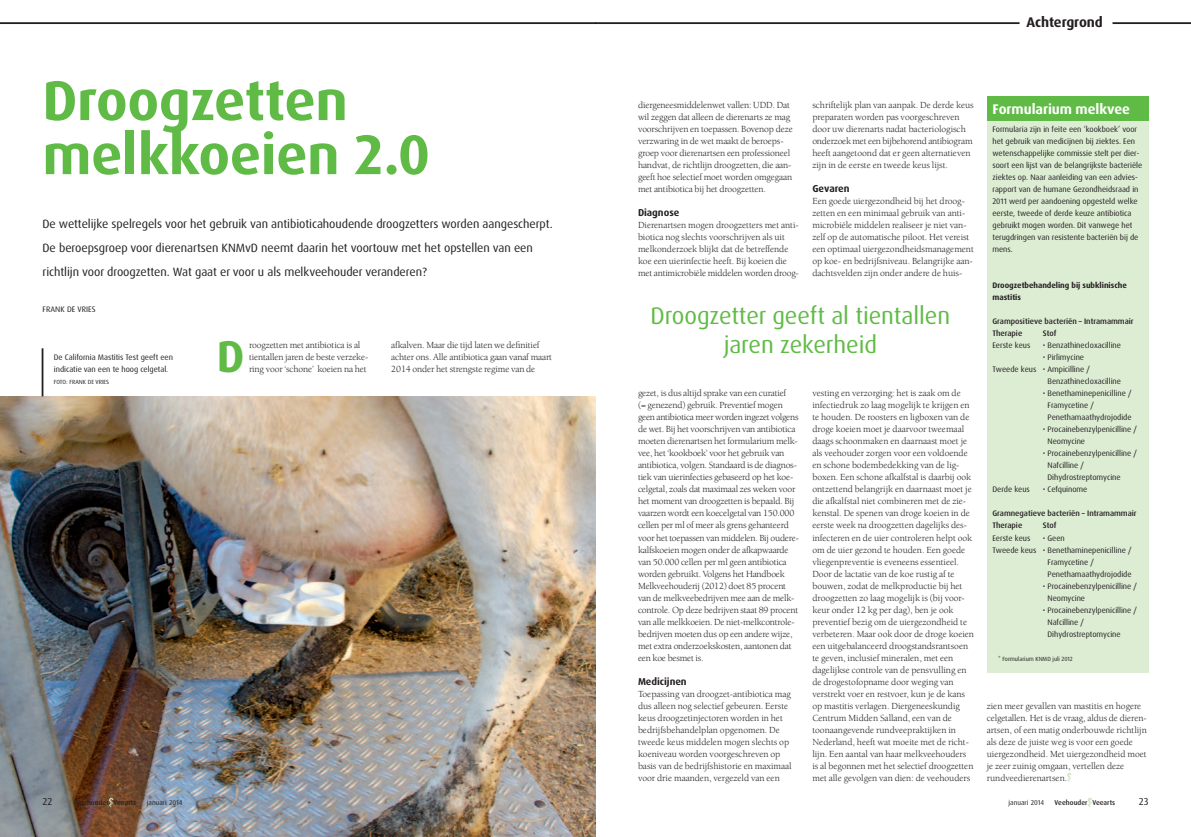
<style>
.page{position:relative;width:1191px;height:837px;background:#fff}
.page>*{position:absolute;margin:0;border:0;box-sizing:border-box;transform-origin:0 0}
.t1{font:700 56px/54px "Dax OT";letter-spacing:-.005em;color:#60bb46}
.t2{font:700 44.5px "Dax OT";color:#60bb46}
.t3{font:24px/29px "Dax OT";letter-spacing:-.005em;color:#60bb46;text-align:center}
.t4{font:700 14px "Dax OT";letter-spacing:-.005em;color:#fff}
.t5{font:700 14px "Dax OT";letter-spacing:-.005em;color:#231f20}
.t6{font:12px/24px "Dax OT";letter-spacing:-.005em;color:#231f20}
.t7{font:700 10px "Dax OT";letter-spacing:-.005em;color:#231f20}
.t8{font:10px "Dax OT";color:#231f20}
.t9{font:9.6px/12px "Berkeley Std";letter-spacing:-.005em;color:#231f20}
.t10{font:8px/12px "Dax OT";letter-spacing:-.005em;color:#231f20}
.t11{font:500 8px/12px "Dax OT";letter-spacing:-.005em;color:#231f20}
.t12{font:700 8px/12px "Dax OT";letter-spacing:-.005em;color:#231f20}
.t13{font:500 7px "Dax OT";letter-spacing:.005em;color:#231f20}
.t14{font:7px "Dax OT";color:#231f20}
.t15{font:6px "Dax OT";letter-spacing:-.005em;color:#231f20}
</style>
<div class="page">
<img style="left:0;top:396px;width:595px;height:440px">
<div style="left:986px;top:96px;width:162px;height:576px;background:#ddedd4"></div>
<div style="left:986px;top:96px;width:162px;height:24px;background:#60bb46"></div>
<svg style="left:109px;top:797px;width:4px;height:9px"></svg>
<hr style="left:0;top:22px;width:595px;height:2px;background:#231f20">
<svg style="left:1088px;top:797px;width:4px;height:9px"></svg>
<hr style="left:595px;top:22px;width:424px;height:2px;background:#231f20">
<hr style="left:1112px;top:22px;width:79px;height:2px;background:#231f20">
<svg style="left:1067px;top:773px;width:4px;height:8px"></svg>
<hr style="left:42px;top:348px;width:1px;height:48px;background:#231f20">
<h1 class="t1" style="left:43px;top:74px;width:389px">Droogzetten melkkoeien 2.0</h1>
<p class="t6" style="left:43px;top:212px;width:512px">De wettelijke spelregels voor het gebruik van antibioticahoudende droogzetters worden aangescherpt.<br>De beroepsgroep voor dierenartsen KNMvD neemt daarin het voortouw met het opstellen van een richtlijn voor droogzetten. Wat gaat er voor u als melkveehouder veranderen?</p>
<p class="t10" style="left:43px;top:303px;width:55px">Frank de Vries</p>
<p class="t10" style="left:54px;top:351px;width:121px">De California Mastitis Test geeft een indicatie van een te hoog celgetal.</p>
<p class="t15" style="left:54px;top:378px;width:57px">Foto: Frank de Vries</p>
<h2 class="t2" style="left:217px;top:328px;width:29px">D</h2>
<p class="t9" style="left:249px;top:339px;width:121px">roogzetten met antibiotica is al tientallen jaren de beste verzeke&shy;ring voor ‘schone’ koeien na het</p>
<p class="t9" style="left:391px;top:339px;width:162px">afkalven. Maar die tijd laten we definitief achter ons. Alle antibiotica gaan vanaf maart<br>2014 onder het strengste regime van de</p>
<h3 class="t5" style="left:1026px;top:13px;width:78px">Achtergrond</h3>
<p class="t9" style="left:638px;top:99px;width:156px">diergeneesmiddelenwet vallen: UDD. Dat wil zeggen dat alleen de dierenarts ze mag voorschrijven en toepassen. Bovenop deze verzwaring in de wet maakt de beroeps&shy;groep voor dierenartsen een professioneel handvat, de richtlijn droogzetten, die aan&shy;geeft hoe selectief moet worden omgegaan met antibiotica bij het droogzetten.</p>
<p class="t7" style="left:638px;top:206px;width:43px">Diagnose</p>
<p class="t9" style="left:638px;top:219px;width:162px">Dierenartsen mogen droogzetters met anti&shy;biotica nog slechts voorschrijven als uit melkonderzoek blijkt dat de betreffende koe een uierinfectie heeft. Bij koeien die met antimicrobiële middelen worden droog-</p>
<p class="t9" style="left:812px;top:99px;width:163px">schriftelijk plan van aanpak. De derde keus preparaten worden pas voorgeschreven door uw dierenarts nadat bacteriologisch onderzoek met een bijbehorend antibiogram heeft aangetoond dat er geen alternatieven zijn in de eerste en tweede keus lijst.</p>
<p class="t7" style="left:812px;top:182px;width:39px">Gevaren</p>
<p class="t9" style="left:812px;top:195px;width:163px">Een goede uiergezondheid bij het droog&shy;zetten en een minimaal gebruik van anti&shy;microbiële middelen realiseer je niet van&shy;zelf op de automatische piloot. Het vereist een optimaal uiergezondheidsmanagement op koe- en bedrijfsniveau. Belangrijke aan&shy;dachtsvelden zijn onder andere de huis-</p>
<h3 class="t3" style="left:650px;top:301px;width:301px">Droogzetter geeft al tientallen jaren zekerheid</h3>
<p class="t9" style="left:638px;top:387px;width:162px">gezet, is dus altijd sprake van een curatief<br>(= genezend) gebruik. Preventief mogen geen antibiotica meer worden ingezet volgens de wet. Bij het voorschrijven van antibiotica moeten dierenartsen het formularium melk&shy;vee, het ‘kookboek’ voor het gebruik van antibiotica, volgen. Standaard is de diagnos&shy;tiek van uierinfecties gebaseerd op het koe&shy;celgetal, zoals dat maximaal zes weken voor het moment van droogzetten is bepaald. Bij vaarzen wordt een koecelgetal van 150.000 cellen per ml of meer als grens gehanteerd voor het toepassen van middelen. Bij oudere&shy;kalfskoeien mogen onder de afkapwaarde van 50.000 cellen per ml geen antibiotica worden gebruikt. Volgens het Handboek Melkveehouderij (2012) doet 85 procent van de melkveebedrijven mee aan de melk&shy;controle. Op deze bedrijven staat 89 procent van alle melkkoeien. De niet-melkcontrole&shy;bedrijven moeten dus op een andere wijze, met extra onderzoekskosten, aantonen dat een koe besmet is.</p>
<p class="t7" style="left:638px;top:674px;width:50px">Medicijnen</p>
<p class="t9" style="left:638px;top:687px;width:155px">Toepassing van droogzet-antibiotica mag dus alleen nog selectief gebeuren. Eerste keus droogzetinjectoren worden in het bedrijfsbehandelplan opgenomen. De tweede keus middelen mogen slechts op koeniveau worden voorgeschreven op basis van de bedrijfshistorie en maximaal voor drie maanden, vergezeld van een</p>
<p class="t9" style="left:812px;top:387px;width:163px">vesting en verzorging: het is zaak om de infectiedruk zo laag mogelijk te krijgen en te houden. De roosters en ligboxen van de droge koeien moet je daarvoor tweemaal daags schoonmaken en daarnaast moet je als veehouder zorgen voor een voldoende en schone bodembedekking van de lig&shy;boxen. Een schone afkalfstal is daarbij ook ontzettend belangrijk en daarnaast moet je die afkalfstal niet combineren met de zie&shy;kenstal. De spenen van droge koeien in de eerste week na droogzetten dagelijks des&shy;infecteren en de uier controleren helpt ook om de uier gezond te houden. Een goede vliegenpreventie is eveneens essentieel.<br>Door de lactatie van de koe rustig af te bouwen, zodat de melkproductie bij het droogzetten zo laag mogelijk is (bij voor&shy;keur onder 12 kg per dag), ben je ook preventief bezig om de uiergezondheid te verbeteren. Maar ook door de droge koeien een uitgebalanceerd droogstandsrantsoen te geven, inclusief mineralen, met een dagelijkse controle van de pensvulling en de drogestofopname door weging van verstrekt voer en restvoer, kun je de kans op mastitis verlagen. Diergeneeskundig Centrum Midden Salland, een van de toonaangevende rundveepraktijken in Nederland, heeft wat moeite met de richt&shy;lijn. Een aantal van haar melkveehouders is al begonnen met het selectief droogzetten met alle gevolgen van dien: de veehouders</p>
<h3 class="t4" style="left:992px;top:100px;width:139px">Formularium melkvee</h3>
<p class="t10" style="left:992px;top:123px;width:151px">Formularia zijn in feite een ‘kookboek’ voor het gebruik van medicijnen bij ziektes. Een wetenschappelijke commissie stelt per dier&shy;soort een lijst van de belangrijkste bacteriële ziektes op. Naar aanleiding van een advies&shy;rapport van de humane Gezondheidsraad in 2011 werd per aandoening opgesteld welke eerste, tweede of derde keuze antibiotica gebruikt mogen worden. Dit vanwege het terugdringen van resistente bacteriën bij de mens.</p>
<p class="t12" style="left:992px;top:279px;width:136px">Droogzetbehandeling bij subklinische mastitis</p>
<p class="t11" style="left:992px;top:315px;width:143px">Grampositieve bacteriën – Intramammair<br>Therapie</p>
<p class="t11" style="left:1042px;top:327px;width:15px">Stof</p>
<p class="t10" style="left:992px;top:339px;width:39px">Eerste keus</p>
<p class="t10" style="left:1042px;top:339px;width:80px">• Benzathinecloxacilline</p>
<p class="t10" style="left:1042px;top:351px;width:43px">• Pirlimycine</p>
<p class="t10" style="left:992px;top:363px;width:99px">Tweede keus • Ampicilline /</p>
<p class="t10" style="left:1047px;top:375px;width:75px">Benzathinecloxacilline</p>
<p class="t10" style="left:1047px;top:387px;width:86px;text-indent:-5px">• Benethaminepenicilline /<br>Framycetine /<br>Penethamaathydrojodide</p>
<p class="t10" style="left:1047px;top:423px;width:91px;text-indent:-5px">• Procainebenzylpenicilline /<br>Neomycine</p>
<p class="t10" style="left:1047px;top:447px;width:91px;text-indent:-5px">• Procainebenzylpenicilline /<br>Nafcilline /<br>Dihydrostreptomycine</p>
<p class="t10" style="left:992px;top:483px;width:39px">Derde keus</p>
<p class="t10" style="left:1042px;top:483px;width:46px">• Cefquinome</p>
<p class="t11" style="left:992px;top:507px;width:146px">Gramnegatieve bacteriën – Intramammair<br>Therapie</p>
<p class="t11" style="left:1042px;top:519px;width:15px">Stof</p>
<p class="t10" style="left:992px;top:531px;width:39px">Eerste keus</p>
<p class="t10" style="left:1042px;top:531px;width:24px">• Geen</p>
<p class="t10" style="left:992px;top:543px;width:141px">Tweede keus • Benethaminepenicilline /</p>
<p class="t10" style="left:1047px;top:555px;width:48px">Framycetine /</p>
<p class="t10" style="left:1047px;top:567px;width:86px">Penethamaathydrojodide</p>
<p class="t10" style="left:1047px;top:579px;width:91px;text-indent:-5px">• Procainebenzylpenicilline /<br>Neomycine</p>
<p class="t10" style="left:1047px;top:603px;width:91px;text-indent:-5px">• Procainebenzylpenicilline /<br>Nafcilline /<br>Dihydrostreptomycine</p>
<p class="t15" style="left:998px;top:654px;width:76px">* Formularium KNMD juli 2012</p>
<p class="t9" style="left:986px;top:699px;width:161px">zien meer gevallen van mastitis en hogere celgetallen. Het is de vraag, aldus de dieren&shy;artsen, of een matig onderbouwde richtlijn als deze de juiste weg is voor een goede uiergezondheid. Met uiergezondheid moet je zeer zuinig omgaan, vertellen deze rundveedierenartsen.</p>
<p class="t8" style="left:43px;top:794px;width:11px">22</p>
<p class="t13" style="left:76px;top:797px;width:62px">Veehouder Veearts</p>
<p class="t14" style="left:147px;top:797px;width:37px">januari 2014</p>
<p class="t14" style="left:1008px;top:797px;width:37px">januari 2014</p>
<p class="t13" style="left:1054px;top:797px;width:62px">Veehouder Veearts</p>
<p class="t8" style="left:1138px;top:794px;width:11px">23</p>
</div>
